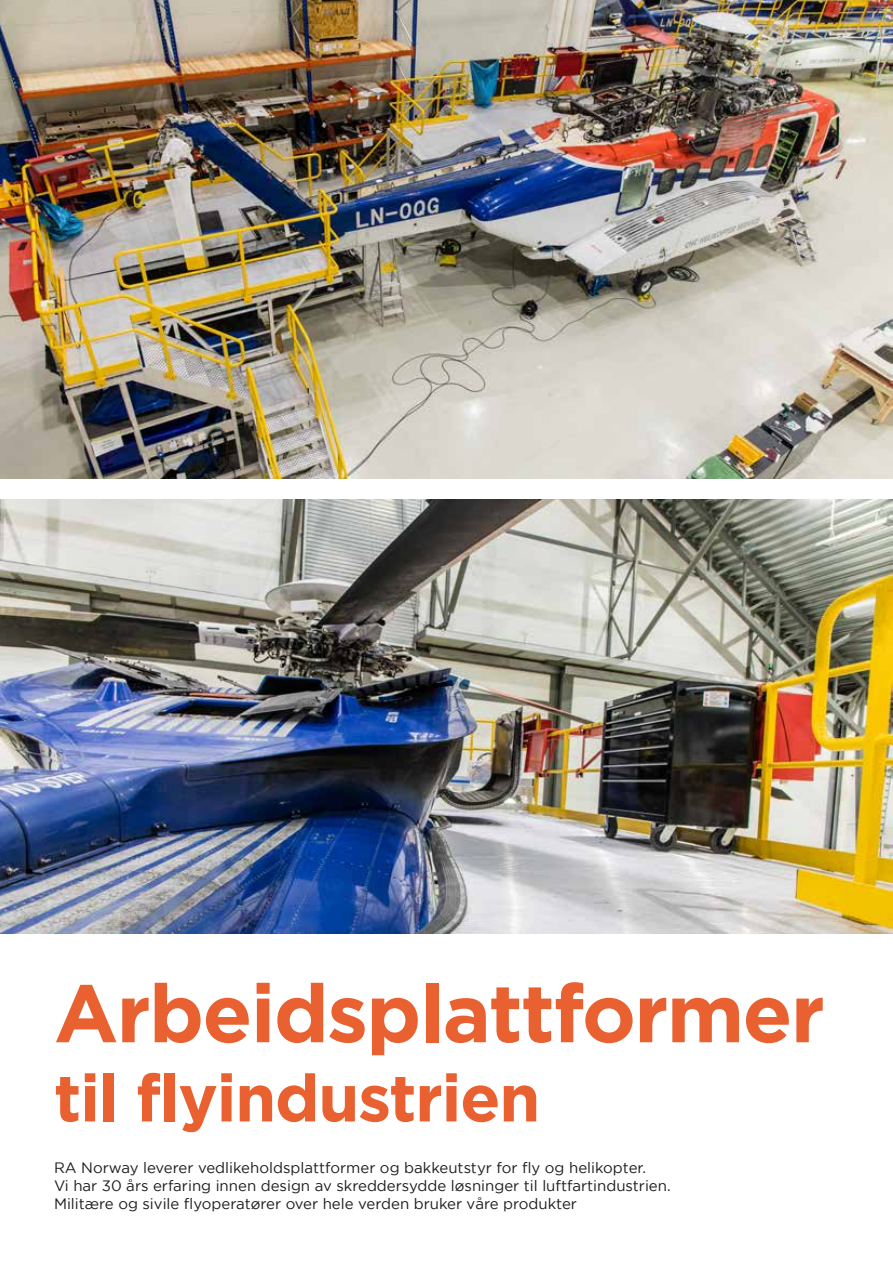
<style>
.page{position:relative;width:893px;height:1263px;background:#fff}
.page>*{position:absolute;margin:0;border:0;box-sizing:border-box;transform-origin:0 0}
.t1{font:700 81.45px "Gotham";letter-spacing:-.02em;color:#e96031}
.t2{font:700 66px "Gotham";letter-spacing:-.02em;color:#e96031}
.t3{font:15px/18px "Gotham";color:#1d1d1b}
</style>
<div class="page">
<img style="left:0;top:0;width:893px;height:478px">
<img style="left:0;top:499px;width:893px;height:435px">
<h1 class="t1" style="left:54px;top:966px;width:772px">Arbeidsplattformer</h1>
<h2 class="t2" style="left:54px;top:1060px;width:488px">til flyindustrien</h2>
<p class="t3" style="left:54px;top:1158px;width:618px">RA Norway leverer vedlikeholdsplattformer og bakkeutstyr for fly og helikopter.<br>Vi har 30 års erfaring innen design av skreddersydde løsninger til luftfartindustrien.<br>Militære og sivile flyoperatører over hele verden bruker våre produkter</p>
</div>
